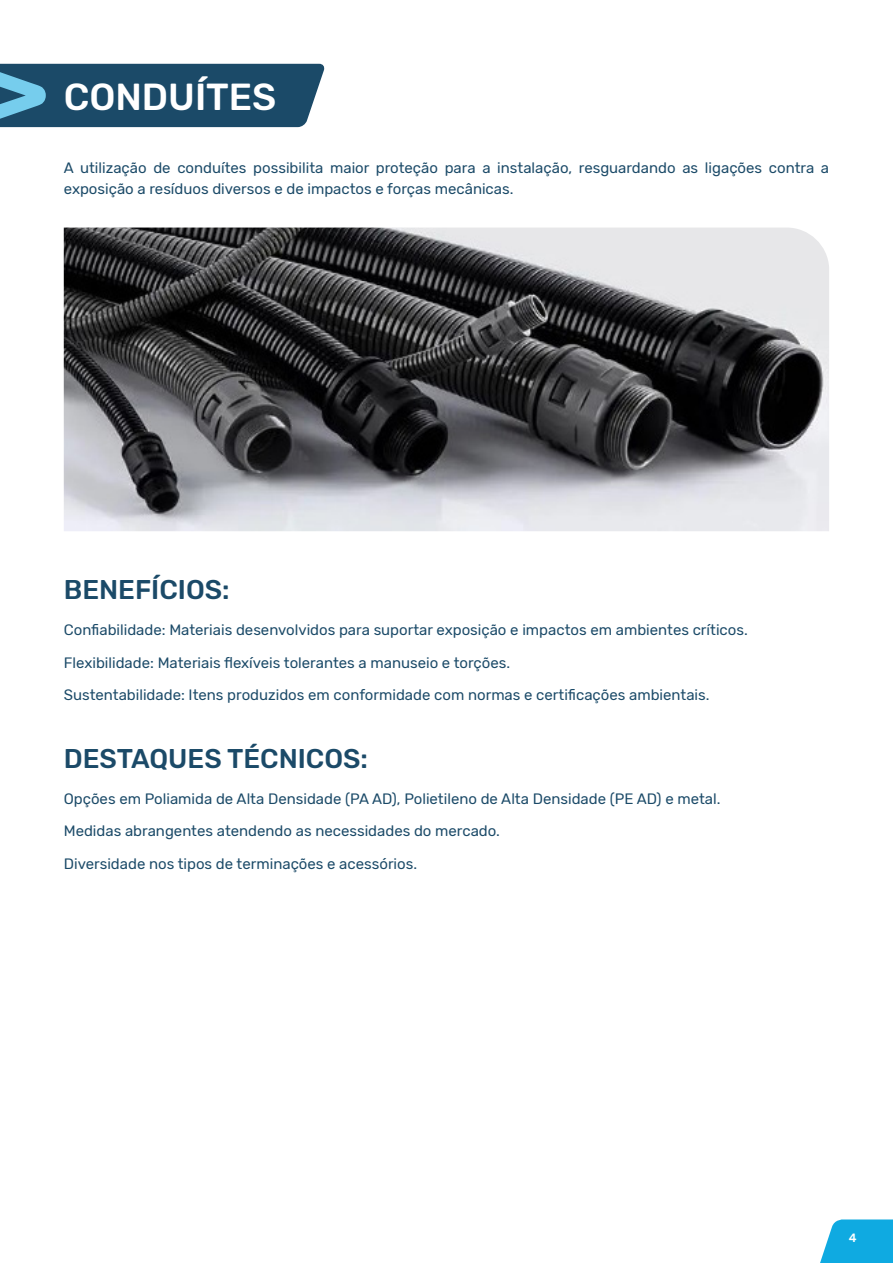
<style>
.page{position:relative;width:893px;height:1263px;background:#fff}
.page>*{position:absolute;margin:0;border:0;box-sizing:border-box;transform-origin:0 0}
.t1{font:500 37.5px "Rubik";color:#fff}
.t2{font:500 27px "Rubik";color:#1b4a68}
.t3{font:15px/21px "Rubik";color:#1b4a68}
.t4{font:500 12px "Rubik";color:#fff}
</style>
<div class="page">
<svg style="left:820px;top:1219px;width:73px;height:44px;background:#2ab3e4"></svg>
<svg style="left:0;top:64px;width:325px;height:63px;background:#255673"></svg>
<img style="left:64px;top:228px;width:765px;height:303px">
<p class="t1" style="left:64px;top:75px;width:214px">CONDUÍTES</p>
<p class="t3" style="left:64px;top:158px;width:767px">A utilização de conduítes possibilita maior proteção para a instalação, resguardando as ligações contra a exposição a resíduos diversos e de impactos e forças mecânicas.</p>
<p class="t2" style="left:64px;top:574px;width:167px">BENEFÍCIOS:</p>
<p class="t3" style="left:64px;top:620px;width:685px">Confiabilidade: Materiais desenvolvidos para suportar exposição e impactos em ambientes críticos.</p>
<p class="t3" style="left:64px;top:652px;width:448px">Flexibilidade: Materiais flexíveis tolerantes a manuseio e torções.</p>
<p class="t3" style="left:64px;top:684px;width:647px">Sustentabilidade: Itens produzidos em conformidade com normas e certificações ambientais.</p>
<p class="t2" style="left:64px;top:743px;width:306px">DESTAQUES TÉCNICOS:</p>
<p class="t3" style="left:64px;top:789px;width:658px">Opções em Poliamida de Alta Densidade (PA AD), Polietileno de Alta Densidade (PE AD) e metal.</p>
<p class="t3" style="left:64px;top:821px;width:438px">Medidas abrangentes atendendo as necessidades do mercado.</p>
<p class="t3" style="left:64px;top:853px;width:355px">Diversidade nos tipos de terminações e acessórios.</p>
<p class="t4" style="left:849px;top:1230px;width:9px">4</p>
</div>
